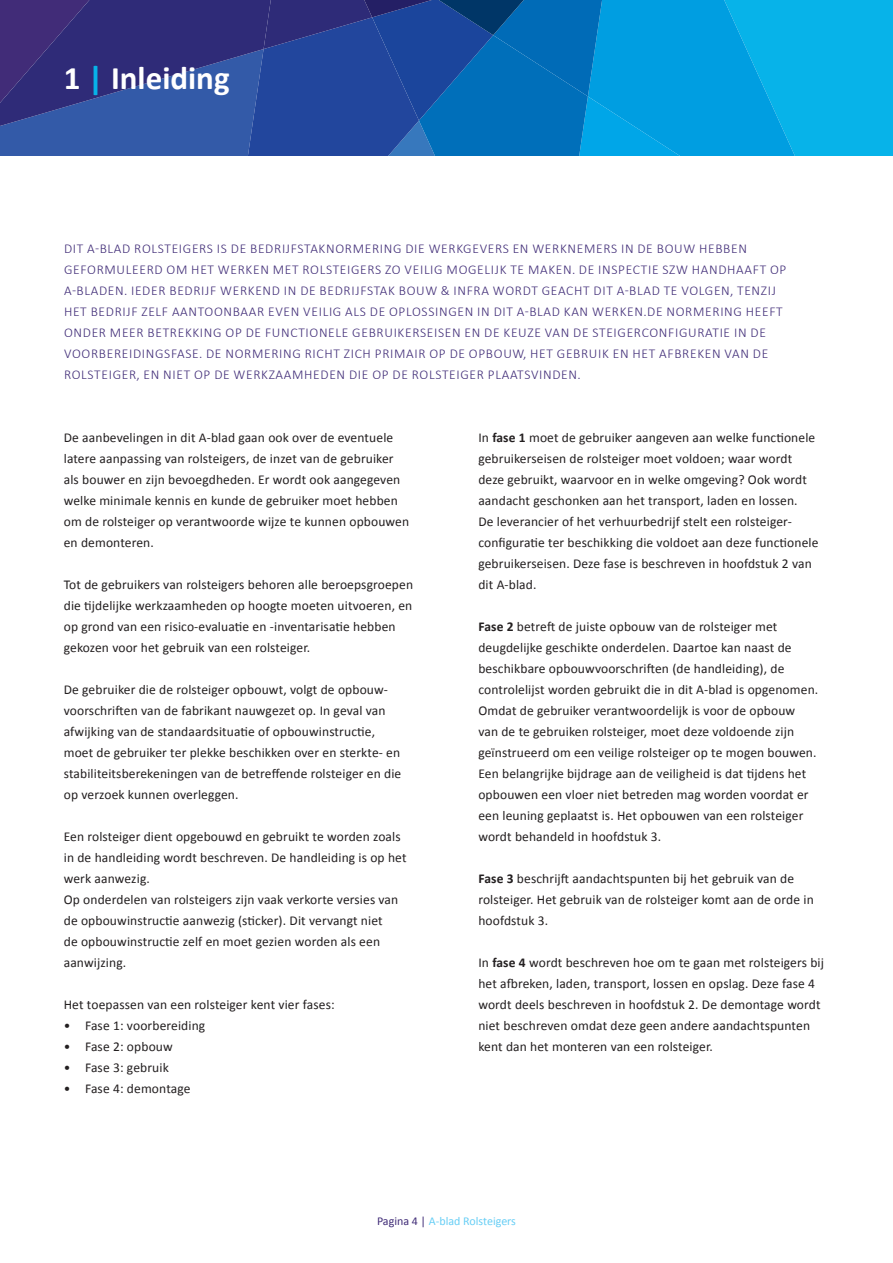
<style>
.page{position:relative;width:893px;height:1263px;background:#fff}
.page>*{position:absolute;margin:0;border:0;box-sizing:border-box;transform-origin:0 0}
.t1{font:700 33px "Calibri";color:#fff}
.t2{font:13.5px/21px "Calibri";letter-spacing:.01em;color:#231f20}
.t3{font:300 13.5px/21px "Calibri";letter-spacing:.05em;color:#402c77}
.t4{font:12px "Calibri";color:#67cef5}
.s1{color:#07b3e9}
.s2{font-weight:700}
.s3{color:#402c77}
</style>
<div class="page">
<svg style="left:0;top:0;width:893px;height:155px;background:#176ab3"></svg>
<h1 class="t1" style="left:64px;top:54px;width:167px">1 <span class="s1">|</span> Inleiding</h1>
<p class="t3" style="left:64px;top:238px;width:724px">DIT A-BLAD ROLSTEIGERS IS DE BEDRIJFSTAKNORMERING DIE WERKGEVERS EN WERKNEMERS IN DE BOUW HEBBEN GEFORMULEERD OM HET WERKEN MET ROLSTEIGERS ZO VEILIG MOGELIJK TE MAKEN. DE INSPECTIE SZW HANDHAAFT OP A-BLADEN. IEDER BEDRIJF WERKEND IN DE BEDRIJFSTAK BOUW &amp; INFRA WORDT GEACHT DIT A-BLAD TE VOLGEN, TENZIJ HET BEDRIJF ZELF AANTOONBAAR EVEN VEILIG ALS DE OPLOSSINGEN IN DIT A-BLAD KAN WERKEN.DE NORMERING HEEFT ONDER MEER BETREKKING OP DE FUNCTIONELE GEBRUIKERSEISEN EN DE KEUZE VAN DE STEIGERCONFIGURATIE IN DE VOORBEREIDINGSFASE. DE NORMERING RICHT ZICH PRIMAIR OP DE OPBOUW, HET GEBRUIK EN HET AFBREKEN VAN DE ROLSTEIGER, EN NIET OP DE WERKZAAMHEDEN DIE OP DE ROLSTEIGER PLAATSVINDEN.</p>
<p class="t2" style="left:64px;top:426px;width:347px">De aanbevelingen in dit A-blad gaan ook over de eventuele latere aanpassing van rolsteigers, de inzet van de gebruiker als bouwer en zijn bevoegdheden. Er wordt ook aangegeven welke minimale kennis en kunde de gebruiker moet hebben om de rolsteiger op verantwoorde wijze te kunnen opbouwen en demonteren.</p>
<p class="t2" style="left:64px;top:573px;width:351px">Tot de gebruikers van rolsteigers behoren alle beroepsgroepen die tijdelijke werkzaamheden op hoogte moeten uitvoeren, en op grond van een risico-evaluatie en -inventarisatie hebben gekozen voor het gebruik van een rolsteiger.</p>
<p class="t2" style="left:64px;top:679px;width:339px">De gebruiker die de rolsteiger opbouwt, volgt de opbouw&shy;voorschriften van de fabrikant nauwgezet op. In geval van afwijking van de standaardsituatie of opbouwinstructie, moet de gebruiker ter plekke beschikken over en sterkte- en stabiliteitsberekeningen van de betreffende rolsteiger en die op verzoek kunnen overleggen.</p>
<p class="t2" style="left:64px;top:826px;width:344px">Een rolsteiger dient opgebouwd en gebruikt te worden zoals in de handleiding wordt beschreven. De handleiding is op het werk aanwezig.<br>Op onderdelen van rolsteigers zijn vaak verkorte versies van de opbouwinstructie aanwezig (sticker). Dit vervangt niet<br>de opbouwinstructie zelf en moet gezien worden als een aanwijzing.</p>
<p class="t2" style="left:64px;top:994px;width:272px">Het toepassen van een rolsteiger kent vier fases:</p>
<p class="t2" style="left:64px;top:1015px;width:143px">• Fase 1: voorbereiding</p>
<p class="t2" style="left:64px;top:1036px;width:111px">• Fase 2: opbouw</p>
<p class="t2" style="left:64px;top:1057px;width:107px">• Fase 3: gebruik</p>
<p class="t2" style="left:64px;top:1078px;width:128px">• Fase 4: demontage</p>
<p class="t2" style="left:478px;top:427px;width:342px">In <span class="s2">fase 1</span> moet de gebruiker aangeven aan welke functionele gebruikerseisen de rolsteiger moet voldoen; waar wordt deze gebruikt, waarvoor en in welke omgeving? Ook wordt aandacht geschonken aan het transport, laden en lossen.<br>De leverancier of het verhuurbedrijf stelt een rolsteiger&shy;configuratie ter beschikking die voldoet aan deze functionele gebruikerseisen. Deze fase is beschreven in hoofdstuk 2 van dit A-blad.</p>
<p class="t2" style="left:478px;top:616px;width:341px"><span class="s2">Fase 2</span> betreft de juiste opbouw van de rolsteiger met deugdelijke geschikte onderdelen. Daartoe kan naast de beschikbare opbouwvoorschriften (de handleiding), de controlelijst worden gebruikt die in dit A-blad is opgenomen.<br>Omdat de gebruiker verantwoordelijk is voor de opbouw van de te gebruiken rolsteiger, moet deze voldoende zijn geïnstrueerd om een veilige rolsteiger op te mogen bouwen.<br>Een belangrijke bijdrage aan de veiligheid is dat tijdens het opbouwen een vloer niet betreden mag worden voordat er een leuning geplaatst is. Het opbouwen van een rolsteiger wordt behandeld in hoofdstuk 3.</p>
<p class="t2" style="left:478px;top:868px;width:337px"><span class="s2">Fase 3</span> beschrijft aandachtspunten bij het gebruik van de rolsteiger. Het gebruik van de rolsteiger komt aan de orde in hoofdstuk 3.</p>
<p class="t2" style="left:478px;top:952px;width:347px">In <span class="s2">fase 4</span> wordt beschreven hoe om te gaan met rolsteigers bij het afbreken, laden, transport, lossen en opslag. Deze fase 4 wordt deels beschreven in hoofdstuk 2. De demontage wordt niet beschreven omdat deze geen andere aandachtspunten kent dan het monteren van een rolsteiger.</p>
<p class="t4" style="left:377px;top:1213px;width:140px"><span class="s3">Pagina 4 |</span> A-blad Rolsteigers</p>
</div>
